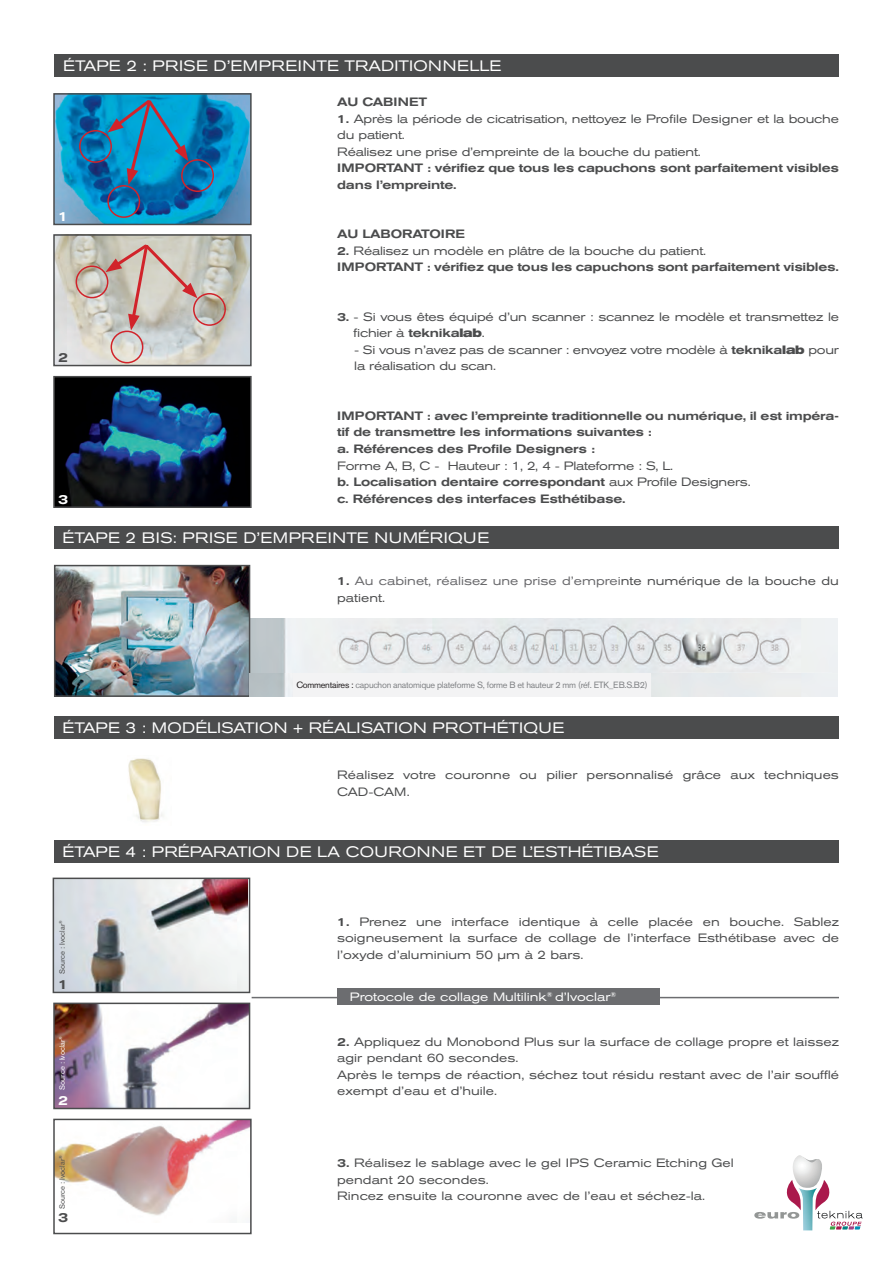
<style>
.page{position:relative;width:893px;height:1263px;background:#fff}
.page>*{position:absolute;margin:0;border:0;box-sizing:border-box;transform-origin:0 0}
.t1{font:expanded 15px "Akzidenz Grotesk BE";color:#fff}
.t2{font:expanded 15px "Akzidenz Grotesk BE";letter-spacing:.02em;color:#fff}
.t3{font:500 expanded 13.5px "Akzidenz Grotesk BE";color:#fff}
.t4{font:500 expanded 13.5px "Akzidenz Grotesk BE";color:#4b4c4d}
.t5{font:expanded 12px/16.5px "Akzidenz Grotesk BE";color:#4b4c4d}
.t6{font:500 expanded 12px/16.5px "Akzidenz Grotesk BE";letter-spacing:-.02em;color:#4b4c4d}
.t7{font:expanded 12px/16.5px "Akzidenz Grotesk BE";letter-spacing:-.02em;color:#4b4c4d}
.t8{font:expanded 12px/16.5px "Akzidenz Grotesk BE";color:#69696c}
.t9{font:expanded 12px "Akzidenz Grotesk BE";color:#fff}
.t10{font:500 expanded 12px "Akzidenz Grotesk BE";color:#4b4c4d}
.t11{font:9px "Akzidenz Grotesk BE";letter-spacing:-.03em;color:#808285}
.t12{font:7.5px "Akzidenz Grotesk BE";color:#4b4c4d}
.t13{font:7.5px "Akzidenz Grotesk BE";color:#fff}
.s1{font-weight:500}
.s2{font-weight:400}
.s3{font-weight:700}
.s4{font-weight:500;color:#4b4c4d}
.s5{color:#4b4c4d}
.s6{color:#231f20}
</style>
<div class="page">
<img style="left:56px;top:1005px;width:191px;height:101px">
<div style="left:53px;top:1002px;width:197px;height:107px;border:2px solid #4b4c4d"></div>
<img style="left:56px;top:1122px;width:193px;height:94px">
<div style="left:53px;top:1119px;width:199px;height:115px;border:2px solid #4b4c4d"></div>
<img style="left:56px;top:880px;width:191px;height:110px">
<div style="left:53px;top:877px;width:197px;height:116px;border:2px solid #4b4c4d"></div>
<img style="left:56px;top:237px;width:193px;height:126px">
<div style="left:53px;top:234px;width:199px;height:132px;border:2px solid #4b4c4d"></div>
<img style="left:250px;top:618px;width:588px;height:55px">
<img style="left:56px;top:96px;width:193px;height:126px">
<div style="left:53px;top:93px;width:199px;height:132px;border:2px solid #4b4c4d"></div>
<img style="left:57px;top:568px;width:190px;height:126px">
<div style="left:54px;top:565px;width:196px;height:132px;border:2px solid #4b4c4d"></div>
<svg style="left:107px;top:97px;width:81px;height:88px;background:#1790be"></svg>
<svg style="left:105px;top:241px;width:93px;height:90px;background:#cab9af"></svg>
<img style="left:56px;top:379px;width:193px;height:126px">
<div style="left:53px;top:376px;width:199px;height:132px;border:2px solid #4b4c4d"></div>
<div style="left:79px;top:130px;width:33px;height:33px;border:2px solid #d1232a;border-radius:50%"></div>
<div style="left:76px;top:265px;width:32px;height:33px;border:2px solid #d1232a;border-radius:50%"></div>
<div style="left:107px;top:185px;width:33px;height:33px;border:2px solid #d1232a;border-radius:50%"></div>
<div style="left:111px;top:331px;width:32px;height:32px;border:2px solid #d1232a;border-radius:50%"></div>
<div style="left:181px;top:159px;width:33px;height:33px;border:2px solid #d1232a;border-radius:50%"></div>
<div style="left:193px;top:293px;width:33px;height:33px;border:2px solid #d1232a;border-radius:50%"></div>
<img style="left:128px;top:758px;width:36px;height:64px">
<img style="left:250px;top:673px;width:588px;height:23px">
<div style="left:55px;top:54px;width:784px;height:23px;background:#4b4c4d"></div>
<div style="left:54px;top:526px;width:785px;height:23px;background:#4b4c4d"></div>
<div style="left:54px;top:716px;width:785px;height:23px;background:#4b4c4d"></div>
<div style="left:54px;top:840px;width:785px;height:23px;background:#4b4c4d"></div>
<hr style="left:252px;top:997px;width:587px;height:1px;background:#6c6d70">
<div style="left:337px;top:988px;width:323px;height:17px;background:#6c6d70"></div>
<svg style="left:754px;top:1155px;width:109px;height:74px"></svg>
<div style="left:293px;top:673px;width:358px;height:23px;background:#f3f3f4"></div>
<p class="t2" style="left:63px;top:57px;width:440px">ÉTAPE 2 : PRISE D’EMPREINTE TRADITIONNELLE</p>
<p class="t3" style="left:58px;top:208px;width:12px">1</p>
<p class="t4" style="left:58px;top:350px;width:12px">2</p>
<p class="t3" style="left:58px;top:491px;width:12px">3</p>
<p class="t6" style="left:337px;top:94px;width:92px">AU CABINET</p>
<p class="t7" style="left:337px;top:111px;width:503px"><span class="s1">1.</span> Après la période de cicatrisation, nettoyez le Profile Designer et la bouche du patient.<br>Réalisez une prise d’empreinte de la bouche du patient.</p>
<p class="t6" style="left:337px;top:160px;width:503px">IMPORTANT : vérifiez que tous les capuchons sont parfaitement visibles dans l’empreinte.</p>
<p class="t10" style="left:337px;top:227px;width:129px">AU LABORATOIRE</p>
<p class="t6" style="left:337px;top:243px;width:503px">2. <span class="s2">Réalisez un modèle en plâtre de la bouche du patient.<br></span>IMPORTANT : vérifiez que tous les capuchons sont parfaitement visibles.</p>
<p class="t7" style="left:353px;top:309px;width:487px;text-indent:-16px"><span class="s1">3.</span> - Si vous êtes équipé d’un scanner : scannez le modèle et transmettez le fichier à <span class="s1">teknika</span><span class="s3">lab</span>.</p>
<p class="t7" style="left:354px;top:342px;width:486px">- Si vous n’avez pas de scanner : envoyez votre modèle à <span class="s1">teknika</span><span class="s3">lab</span> pour la réalisation du scan.</p>
<p class="t6" style="left:337px;top:408px;width:503px">IMPORTANT : avec l’empreinte traditionnelle ou numérique, il est impéra&shy;tif de transmettre les informations suivantes :<br>a. Références des Profile Designers :</p>
<p class="t6" style="left:337px;top:457px;width:415px"><span class="s2">Forme A, B, C - Hauteur : 1, 2, 4 - Plateforme : S, L.<br></span>b. Localisation dentaire correspondant <span class="s2">aux Profile Designers. </span>c. Références des interfaces Esthétibase.</p>
<p class="t2" style="left:63px;top:529px;width:428px">ÉTAPE 2 BIS: PRISE D’EMPREINTE NUMÉRIQUE</p>
<p class="t8" style="left:337px;top:573px;width:503px"><span class="s4">1.</span> Au cabinet, réalisez une prise d’emprei<span class="s5">nte numérique de la bouche du patient.</span></p>
<p class="t11" style="left:296px;top:680px;width:353px"><span class="s6">Commentaires :</span> capuchon anatomique plateforme S, forme B et hauteur 2 mm (réf. ETK_EB.S.B2)</p>
<p class="t1" style="left:63px;top:719px;width:503px">ÉTAPE 3 : MODÉLISATION + RÉALISATION PROTHÉTIQUE</p>
<p class="t5" style="left:337px;top:767px;width:503px">Réalisez votre couronne ou pilier personnalisé grâce aux techniques<br>CAD-CAM.</p>
<p class="t1" style="left:63px;top:843px;width:598px">ÉTAPE 4 : PRÉPARATION DE LA COURONNE ET DE L’ESTHÉTIBASE</p>
<p class="t12" style="left:58px;top:974px;width:55px;rotate:-90deg">Source : Ivoclar<sup>®</sup></p>
<p class="t4" style="left:58px;top:976px;width:12px">1</p>
<p class="t13" style="left:58px;top:1090px;width:55px;rotate:-90deg">Source : Ivoclar<sup>®</sup></p>
<p class="t3" style="left:58px;top:1093px;width:12px">2</p>
<p class="t12" style="left:58px;top:1209px;width:55px;rotate:-90deg">Source : Ivoclar<sup>®</sup></p>
<p class="t4" style="left:58px;top:1210px;width:12px">3</p>
<p class="t5" style="left:337px;top:913px;width:503px;text-align:justify"><span class="s1">1.</span> Prenez une interface identique à celle placée en bouche. Sablez soigneusement la surface de collage de l’interface Esthétibase avec de l’oxyde d’aluminium 50 µm à 2 bars.</p>
<p class="t9" style="left:350px;top:990px;width:268px">Protocole de collage Multilink<sup>®</sup> d’Ivoclar<sup>®</sup></p>
<p class="t5" style="left:337px;top:1033px;width:503px"><span class="s1">2.</span> Appliquez du Monobond Plus sur la surface de collage propre et laissez agir pendant 60 secondes.<br>Après le temps de réaction, séchez tout résidu restant avec de l’air soufflé exempt d’eau et d’huile.</p>
<p class="t5" style="left:337px;top:1155px;width:398px"><span class="s1">3.</span> Réalisez le sablage avec le gel IPS Ceramic Etching Gel pendant 20 secondes.<br>Rincez ensuite la couronne avec de l’eau et séchez-la.</p>
</div>
